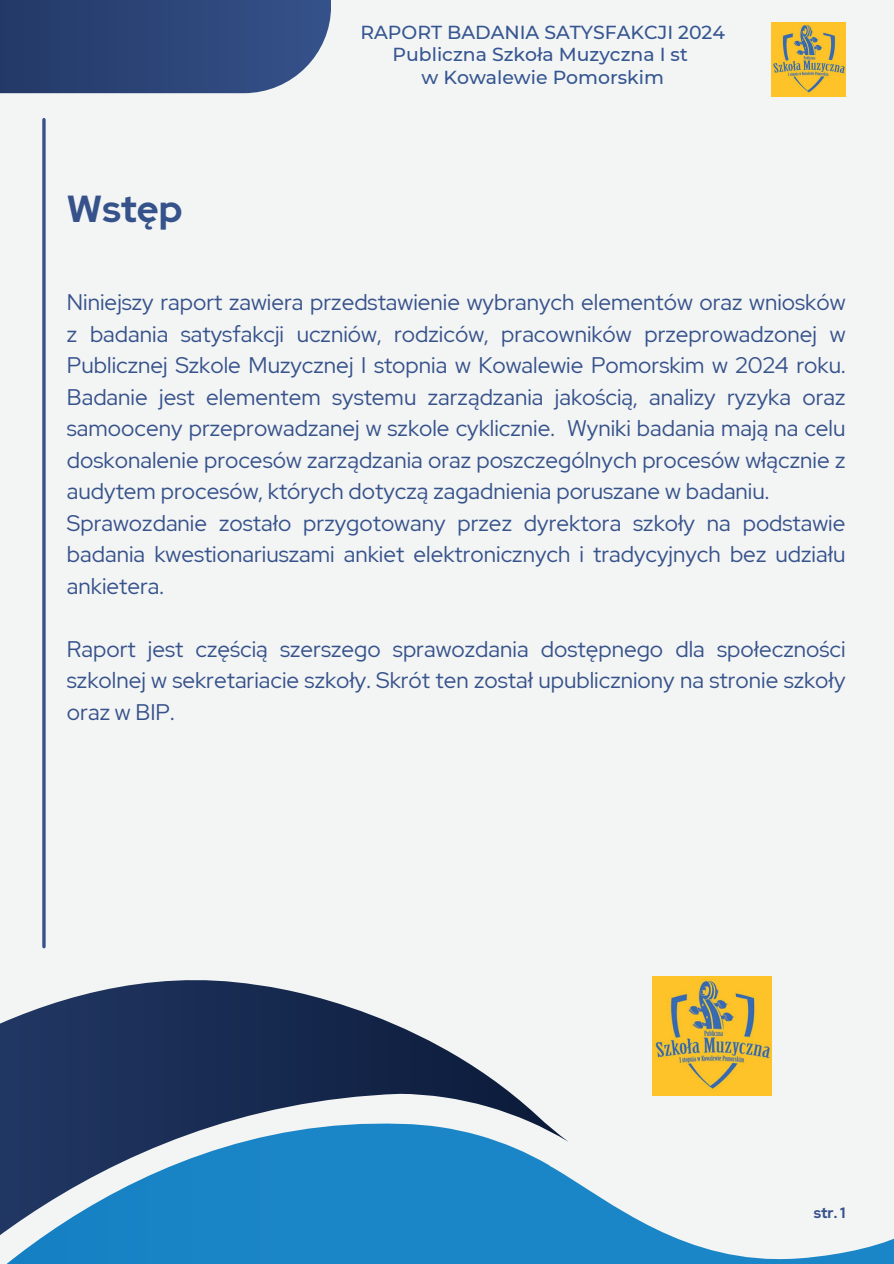
<style>
.page{position:relative;width:894px;height:1264px;background:#fff}
.page>*{position:absolute;margin:0;border:0;box-sizing:border-box;transform-origin:0 0}
.t1{font:700 37.5px "Red Hat Display";color:#36528b}
.t2{font:22.5px/31.5px "Red Hat Display";color:#36528b}
.t3{font:500 18.75px/22.5px "Montserrat";color:#355691;text-align:center}
.t4{font:700 15px "Red Hat Display";color:#36528b}
</style>
<div class="page">
<div style="left:0;top:0;width:893px;height:1263px;background:#f3f4f4"></div>
<svg style="left:568px;top:1177px;width:325px;height:86px"></svg>
<svg style="left:0;top:980px;width:568px;height:283px"></svg>
<svg style="left:0;top:0;width:330px;height:93px;background:#354d7e"></svg>
<svg style="left:42px;top:120px;width:4px;height:826px;background:#536b9b"></svg>
<img style="left:771px;top:22px;width:74px;height:74px">
<img style="left:652px;top:976px;width:118px;height:119px">
<p class="t1" style="left:67px;top:184px;width:117px">Wstęp</p>
<h1 class="t3" style="left:360px;top:21px;width:366px">RAPORT BADANIA SATYSFAKCJI 2024<br>Publiczna Szkoła Muzyczna I st<br>w Kowalewie Pomorskim</h1>
<h2 class="t2" style="left:67px;top:286px;width:779px">Niniejszy raport zawiera przedstawienie wybranych elementów oraz wniosków z badania satysfakcji uczniów, rodziców, pracowników przeprowadzonej w Publicznej Szkole Muzycznej I stopnia w Kowalewie Pomorskim w 2024 roku.<br>Badanie jest elementem systemu zarządzania jakością, analizy ryzyka oraz samooceny przeprowadzanej w szkole cyklicznie. Wyniki badania mają na celu doskonalenie procesów zarządzania oraz poszczególnych procesów włącznie z audytem procesów, których dotyczą zagadnienia poruszane w badaniu.<br>Sprawozdanie zostało przygotowany przez dyrektora szkoły na podstawie badania kwestionariuszami ankiet elektronicznych i tradycyjnych bez udziału ankietera.</h2>
<h2 class="t2" style="left:67px;top:633px;width:779px;text-align:justify">Raport jest częścią szerszego sprawozdania dostępnego dla społeczności szkolnej w sekretariacie szkoły. Skrót ten został upubliczniony na stronie szkoły oraz w BIP.</h2>
<p class="t4" style="left:813px;top:1202px;width:33px">str. 1</p>
</div>
